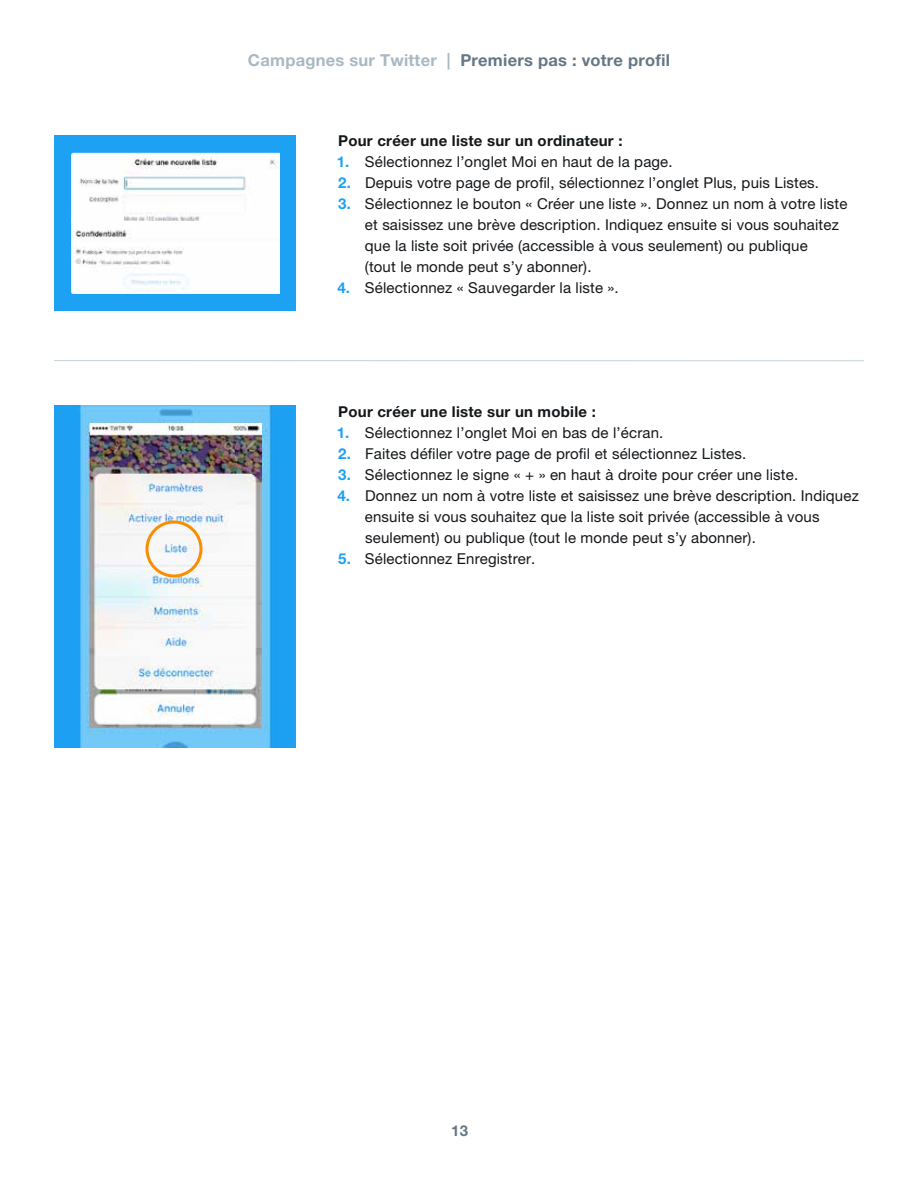
<style>
.page{position:relative;width:918px;height:1188px;background:#fff}
.page>*{position:absolute;margin:0;border:0;box-sizing:border-box;transform-origin:0 0}
.t1{font:700 16.5px "Helvetica Neue LT Pro";letter-spacing:.015em;color:#657786}
.t2{font:15px/21px "Helvetica Neue LT Pro";letter-spacing:.01em;color:#14171a}
.t3{font:700 15px "Helvetica Neue LT Pro";letter-spacing:.015em;color:#14171a}
.t4{font:700 15px "Helvetica Neue LT Pro";color:#657786}
.s1{color:#aab8c2}
.s2{font-weight:700;color:#1da1f2}
</style>
<div class="page">
<hr style="left:54px;top:360px;width:810px;height:1px;background:#ccd6dd">
<div style="left:55px;top:135px;width:241px;height:175px;background:#1da1f2"></div>
<img style="left:54px;top:405px;width:242px;height:343px">
<img style="left:91px;top:423px;width:170px;height:305px">
<div style="left:146px;top:520px;width:56px;height:58px;border:3px solid #f98e00;border-radius:50%"></div>
<img style="left:72px;top:152px;width:207px;height:142px">
<p class="t1" style="left:248px;top:50px;width:424px"><span class="s1">Campagnes sur Twitter |</span> Premiers pas : votre profil</p>
<p class="t3" style="left:338px;top:131px;width:286px">Pour créer une liste sur un ordinateur :</p>
<p class="t2" style="left:337px;top:151px;width:337px"><span class="s2">1.</span> Sélectionnez l’onglet Moi en haut de la page.</p>
<p class="t2" style="left:338px;top:172px;width:482px"><span class="s2">2.</span> Depuis votre page de profil, sélectionnez l’onglet Plus, puis Listes.</p>
<p class="t2" style="left:365px;top:193px;width:484px;text-indent:-27px"><span class="s2">3.</span> Sélectionnez le bouton « Créer une liste ». Donnez un nom à votre liste et saisissez une brève description. Indiquez ensuite si vous souhaitez que la liste soit privée (accessible à vous seulement) ou publique<br>(tout le monde peut s’y abonner).</p>
<p class="t2" style="left:337px;top:277px;width:283px"><span class="s2">4.</span> Sélectionnez « Sauvegarder la liste ».</p>
<p class="t3" style="left:338px;top:402px;width:259px">Pour créer une liste sur un mobile :</p>
<p class="t2" style="left:337px;top:422px;width:328px"><span class="s2">1.</span> Sélectionnez l’onglet Moi en bas de l’écran.</p>
<p class="t2" style="left:338px;top:443px;width:410px"><span class="s2">2.</span> Faites défiler votre page de profil et sélectionnez Listes.</p>
<p class="t2" style="left:338px;top:464px;width:461px"><span class="s2">3.</span> Sélectionnez le signe « + » en haut à droite pour créer une liste.</p>
<p class="t2" style="left:365px;top:485px;width:495px;text-indent:-28px"><span class="s2">4.</span> Donnez un nom à votre liste et saisissez une brève description. Indiquez ensuite si vous souhaitez que la liste soit privée (accessible à vous seulement) ou publique (tout le monde peut s’y abonner).</p>
<p class="t2" style="left:338px;top:548px;width:199px"><span class="s2">5.</span> Sélectionnez Enregistrer.</p>
<p class="t4" style="left:451px;top:1122px;width:18px">13</p>
</div>
